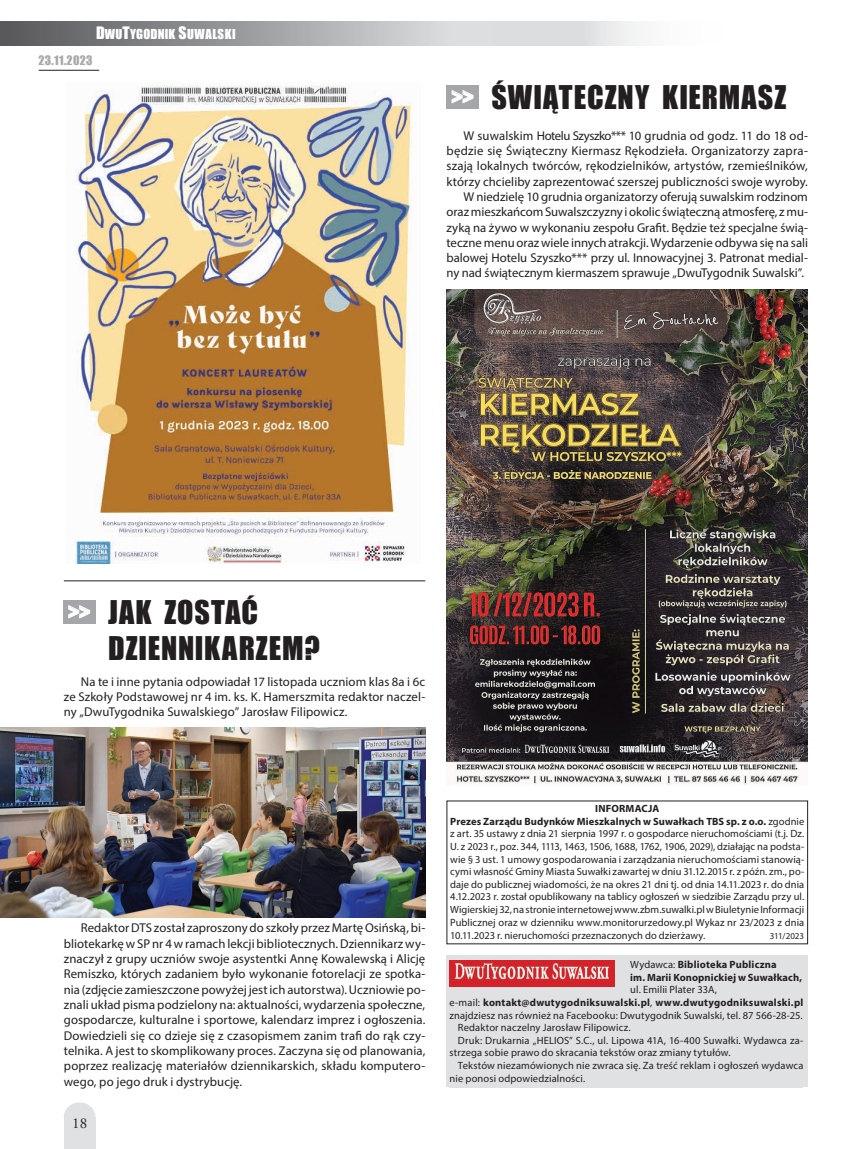
<style>
.page{position:relative;width:859px;height:1149px;background:#fff}
.page>*{position:absolute;margin:0;border:0;box-sizing:border-box;transform-origin:0 0}
.t1{font:30px/36px "Impact";letter-spacing:.03em;color:#231f20}
.t2{font:24.45px "Impact";color:#fff;scale:.87 1}
.t3{font:15px "Adobe Garamond Pro";color:#231f20}
.t4{font:12.75px/15.3px "Myriad Pro";color:#231f20;text-align:justify}
.t5{font:12.6px "Impact";letter-spacing:.015em;color:#fff}
.t6{font:12px "Impact";letter-spacing:.03em;color:#a8a9ad}
.t7{font:10.5px/12.8px "Myriad Pro";letter-spacing:.005em;color:#231f20}
.t8{font:700 10.5px/12.6px "Myriad Pro";letter-spacing:.02em;color:#231f20}
.t9{font:9px "Myriad Pro";letter-spacing:-.005em;color:#231f20}
.s1{font-size:15.75px}
.s2{font-weight:700}
.s3{font-weight:400}
</style>
<div class="page">
<hr style="left:39px;top:70px;width:60px;height:1px;background:#231f20">
<div style="left:64px;top:1101px;width:31px;height:29px;background:#e0e1e3;border-radius:50%"></div>
<div style="left:64px;top:1116px;width:31px;height:32px;background:#e0e1e3"></div>
<svg style="left:0;top:21px;width:641px;height:24px;background:#acadb0"></svg>
<div style="left:446px;top:85px;width:33px;height:24px;background:#a5a6aa"></div>
<svg style="left:452px;top:90px;width:21px;height:13px"></svg>
<div style="left:446px;top:955px;width:361px;height:131px;background:#e0e1e3"></div>
<img style="left:449px;top:960px;width:165px;height:25px">
<img style="left:446px;top:289px;width:361px;height:496px">
<img style="left:0;top:727px;width:425px;height:189px">
<div style="left:63px;top:600px;width:32px;height:24px;background:#a5a6aa"></div>
<svg style="left:69px;top:605px;width:21px;height:13px"></svg>
<img style="left:75px;top:86px;width:337px;height:477px">
<hr style="left:64px;top:580px;width:361px;height:1px;background:#231f20">
<p class="t5" style="left:96px;top:25px;width:141px"><span class="s1">D</span>WU<span class="s1">T</span>YGODNIK <span class="s1">S</span>UWALSKI</p>
<p class="t6" style="left:38px;top:51px;width:56px">23.11.2023</p>
<h1 class="t1" style="left:491px;top:78px;width:296px">ŚWIĄTECZNY KIERMASZ</h1>
<p class="t4" style="left:446px;top:127px;width:363px;text-align:right">W suwalskim Hotelu Szyszko*** 10 grudnia od godz. 11 do 18 od&shy;będzie się Świąteczny Kiermasz Rękodzieła. Organizatorzy zapra&shy;szają lokalnych twórców, rękodzielników, artystów, rzemieślników, którzy chcieliby zaprezentować szerszej publiczności swoje wyroby.<br>W niedzielę 10 grudnia organizatorzy oferują suwalskim rodzinom oraz mieszkańcom Suwalszczyzny i okolic świąteczną atmosferę, z mu&shy;zyką na żywo w wykonaniu zespołu Grafit. Będzie też specjalne świą&shy;teczne menu oraz wiele innych atrakcji. Wydarzenie odbywa się na sali balowej Hotelu Szyszko*** przy ul. Innowacyjnej 3. Patronat medial&shy;ny nad świątecznym kiermaszem sprawuje „DwuTygodnik Suwalski”.</p>
<h2 class="t2" style="left:451px;top:78px;width:27px">&gt;&gt;</h2>
<h1 class="t1" style="left:108px;top:593px;width:213px">JAK ZOSTAĆ<br>DZIENNIKARZEM?</h1>
<p class="t4" style="left:64px;top:673px;width:363px;text-indent:17px">Na te i inne pytania odpowiadał 17 listopada uczniom klas 8a i 6c ze Szkoły Podstawowej nr 4 im. ks. K. Hamerszmita redaktor naczel&shy;ny „DwuTygodnika Suwalskiego” Jarosław Filipowicz.</p>
<h2 class="t2" style="left:68px;top:593px;width:27px">&gt;&gt;</h2>
<p class="t4" style="left:64px;top:919px;width:363px;text-indent:17px">Redaktor DTS został zaproszony do szkoły przez Martę Osińską, bi&shy;bliotekarkę w SP nr 4 w ramach lekcji bibliotecznych. Dziennikarz wy&shy;znaczył z grupy uczniów swoje asystentki Annę Kowalewską i Alicję Remiszko, których zadaniem było wykonanie fotorelacji ze spotka&shy;nia (zdjęcie zamieszczone powyżej jest ich autorstwa). Uczniowie po&shy;znali układ pisma podzielony na: aktualności, wydarzenia społeczne, gospodarcze, kulturalne i sportowe, kalendarz imprez i ogłoszenia.<br>Dowiedzieli się co dzieje się z czasopismem zanim trafi do rąk czy&shy;telnika. A jest to skomplikowany proces. Zaczyna się od planowania, poprzez realizację materiałów dziennikarskich, składu komputero&shy;wego, po jego druk i dystrybucję.</p>
<p class="t3" style="left:72px;top:1113px;width:16px">18</p>
<p class="t8" style="left:595px;top:801px;width:8px">INFORMAC</p>
<p class="t7" style="left:450px;top:801px;width:355px;text-indent:198px"><span class="s2">JA<br>Prezes Zarządu Budynków Mieszkalnych w Suwałkach TBS sp. z o.o.</span> zgodnie z art. 35 ustawy z dnia 21 sierpnia 1997 r. o gospodarce nieruchomościami (t.j. Dz.<br>U. z 2023 r., poz. 344, 1113, 1463, 1506, 1688, 1762, 1906, 2029), działając na podsta&shy;wie § 3 ust. 1 umowy gospodarowania i zarządzania nieruchomościami stanowią&shy;cymi własność Gminy Miasta Suwałki zawartej w dniu 31.12.2015 r. z późn. zm., po&shy;daje do publicznej wiadomości, że na okres 21 dni tj. od dnia 14.11.2023 r. do dnia 4.12.2023 r. został opublikowany na tablicy ogłoszeń w siedzibie Zarządu przy ul.<br>Wigierskiej 32, na stronie internetowej www.zbm.suwalki.pl w Biuletynie Informacji Publicznej oraz w dzienniku www.monitorurzedowy.pl Wykaz nr 23/2023 z dnia 10.11.2023 r. nieruchomości przeznaczonych do dzierżawy.</p>
<p class="t9" style="left:770px;top:930px;width:36px">311/2023</p>
<p class="t8" style="left:630px;top:957px;width:173px"><span class="s3">Wydawca:</span> Biblioteka Publiczna<br>im. Marii Konopnickiej w Suwałkach,</p>
<p class="t7" style="left:630px;top:982px;width:88px">ul. Emilii Plater 33A,</p>
<p class="t8" style="left:449px;top:995px;width:355px"><span class="s3">e-mail:</span> kontakt@dwutygodniksuwalski.pl<span class="s3">,</span> www.dwutygodniksuwalski.pl</p>
<p class="t7" style="left:449px;top:1008px;width:355px">znajdziesz nas również na Facebooku: Dwutygodnik Suwalski, tel. 87 566-28-25.</p>
<p class="t7" style="left:458px;top:1020px;width:174px">Redaktor naczelny Jarosław Filipowicz.</p>
<p class="t7" style="left:458px;top:1033px;width:347px">Druk: Drukarnia „HELIOS” S.C., ul. Lipowa 41A, 16-400 Suwałki. Wydawca za-</p>
<p class="t7" style="left:449px;top:1045px;width:283px">strzega sobie prawo do skracania tekstów oraz zmiany tytułów.</p>
<p class="t7" style="left:458px;top:1058px;width:347px">Tekstów niezamówionych nie zwraca się. Za treść reklam i ogłoszeń wydawca</p>
<p class="t7" style="left:449px;top:1071px;width:137px">nie ponosi odpowiedzialności.</p>
</div>
